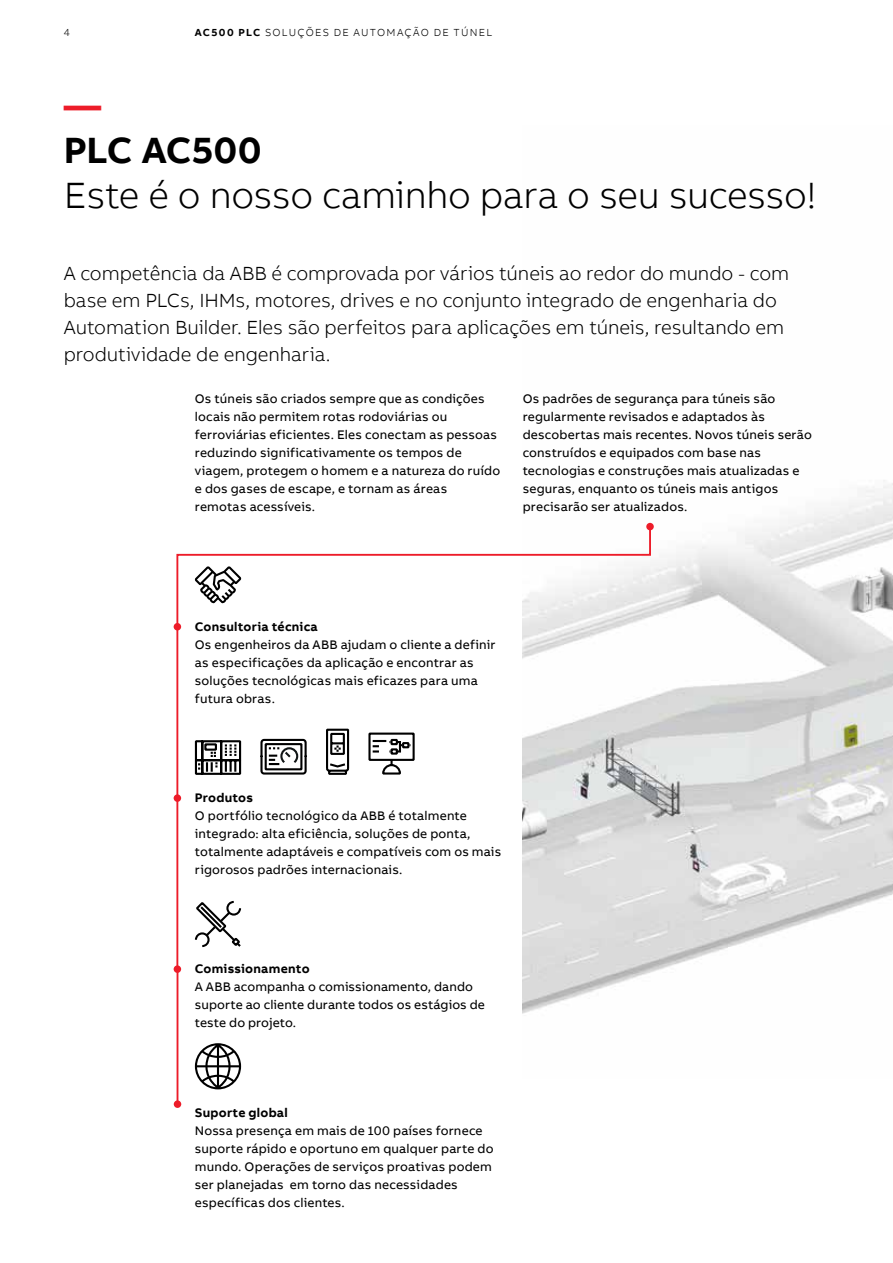
<style>
.page{position:relative;width:893px;height:1263px;background:#fff}
.page>*{position:absolute;margin:0;border:0;box-sizing:border-box;transform-origin:0 0}
.t1{font:300 37.5px "AB Bvoice";letter-spacing:-.01em;color:#000}
.t2{font:700 37.5px "AB Bvoice";letter-spacing:-.005em;color:#000}
.t3{font:700 37.5px "AB Bvoice";color:#ed1c29}
.t4{font:300 19.5px/27px "AB Bvoice";letter-spacing:-.005em;color:#000}
.t5{font:12.75px/18px "AB Bvoice";letter-spacing:.015em;color:#000}
.t6{font:700 12.75px "AB Bvoice";letter-spacing:.02em;color:#000}
.t7{font:300 10.5px "AB Bvoice";letter-spacing:.12em;color:#000}
.s1{font-weight:700}
</style>
<div class="page">
<img style="left:523px;top:480px;width:370px;height:534px">
<svg style="left:260px;top:739px;width:47px;height:35px"></svg>
<svg style="left:195px;top:740px;width:46px;height:35px"></svg>
<svg style="left:326px;top:729px;width:23px;height:46px"></svg>
<svg style="left:175px;top:525px;width:477px;height:104px"></svg>
<div style="left:646px;top:523px;width:8px;height:7px;background:#ed1c29;border-radius:50%"></div>
<div style="left:174px;top:623px;width:7px;height:7px;background:#ed1c29;border-radius:50%"></div>
<hr style="left:176px;top:626px;width:2px;height:172px;background:#ed1c29">
<div style="left:174px;top:794px;width:7px;height:8px;background:#ed1c29;border-radius:50%"></div>
<svg style="left:195px;top:1043px;width:46px;height:46px"></svg>
<svg style="left:195px;top:566px;width:46px;height:37px"></svg>
<svg style="left:195px;top:901px;width:46px;height:46px"></svg>
<hr style="left:176px;top:798px;width:2px;height:171px;background:#ed1c29">
<div style="left:174px;top:965px;width:7px;height:8px;background:#ed1c29;border-radius:50%"></div>
<hr style="left:177px;top:969px;width:1px;height:135px;background:#ed1c29">
<div style="left:174px;top:1100px;width:7px;height:8px;background:#ed1c29;border-radius:50%"></div>
<svg style="left:368px;top:732px;width:47px;height:42px"></svg>
<p class="t7" style="left:64px;top:26px;width:8px">4</p>
<p class="t7" style="left:195px;top:26px;width:299px"><span class="s1">AC500 PLC</span> SOLUÇÕES DE AUTOMAÇÃO DE TÚNEL</p>
<h1 class="t3" style="left:64px;top:81px;width:39px">—</h1>
<h1 class="t2" style="left:64px;top:126px;width:199px">PLC AC500</h1>
<h1 class="t1" style="left:64px;top:173px;width:755px">Este é o nosso caminho para o seu sucesso!</h1>
<p class="t4" style="left:64px;top:260px;width:727px">A competência da ABB é comprovada por vários túneis ao redor do mundo - com base em PLCs, IHMs, motores, drives e no conjunto integrado de engenharia do Automation Builder. Eles são perfeitos para aplicações em túneis, resultando em produtividade de engenharia.</p>
<p class="t5" style="left:195px;top:390px;width:307px">Os túneis são criados sempre que as condições locais não permitem rotas rodoviárias ou ferroviárias eficientes. Eles conectam as pessoas reduzindo significativamente os tempos de viagem, protegem o homem e a natureza do ruído e dos gases de escape, e tornam as áreas remotas acessíveis.</p>
<p class="t5" style="left:523px;top:390px;width:291px">Os padrões de segurança para túneis são regularmente revisados e adaptados às descobertas mais recentes. Novos túneis serão construídos e equipados com base nas tecnologias e construções mais atualizadas e seguras, enquanto os túneis mais antigos precisarão ser atualizados.</p>
<p class="t6" style="left:195px;top:618px;width:125px">Consultoria técnica</p>
<p class="t5" style="left:195px;top:636px;width:302px">Os engenheiros da ABB ajudam o cliente a definir as especificações da aplicação e encontrar as soluções tecnológicas mais eficazes para uma futura obras.</p>
<p class="t6" style="left:195px;top:789px;width:60px">Produtos</p>
<p class="t5" style="left:195px;top:807px;width:308px">O portfólio tecnológico da ABB é totalmente integrado: alta eficiência, soluções de ponta, totalmente adaptáveis e compatíveis com os mais rigorosos padrões internacionais.</p>
<p class="t6" style="left:195px;top:960px;width:116px">Comissionamento</p>
<p class="t5" style="left:195px;top:978px;width:292px">A ABB acompanha o comissionamento, dando suporte ao cliente durante todos os estágios de teste do projeto.</p>
<p class="t6" style="left:195px;top:1104px;width:95px">Suporte global</p>
<p class="t5" style="left:195px;top:1122px;width:300px">Nossa presença em mais de 100 países fornece suporte rápido e oportuno em qualquer parte do mundo. Operações de serviços proativas podem ser planejadas em torno das necessidades específicas dos clientes.</p>
</div>
